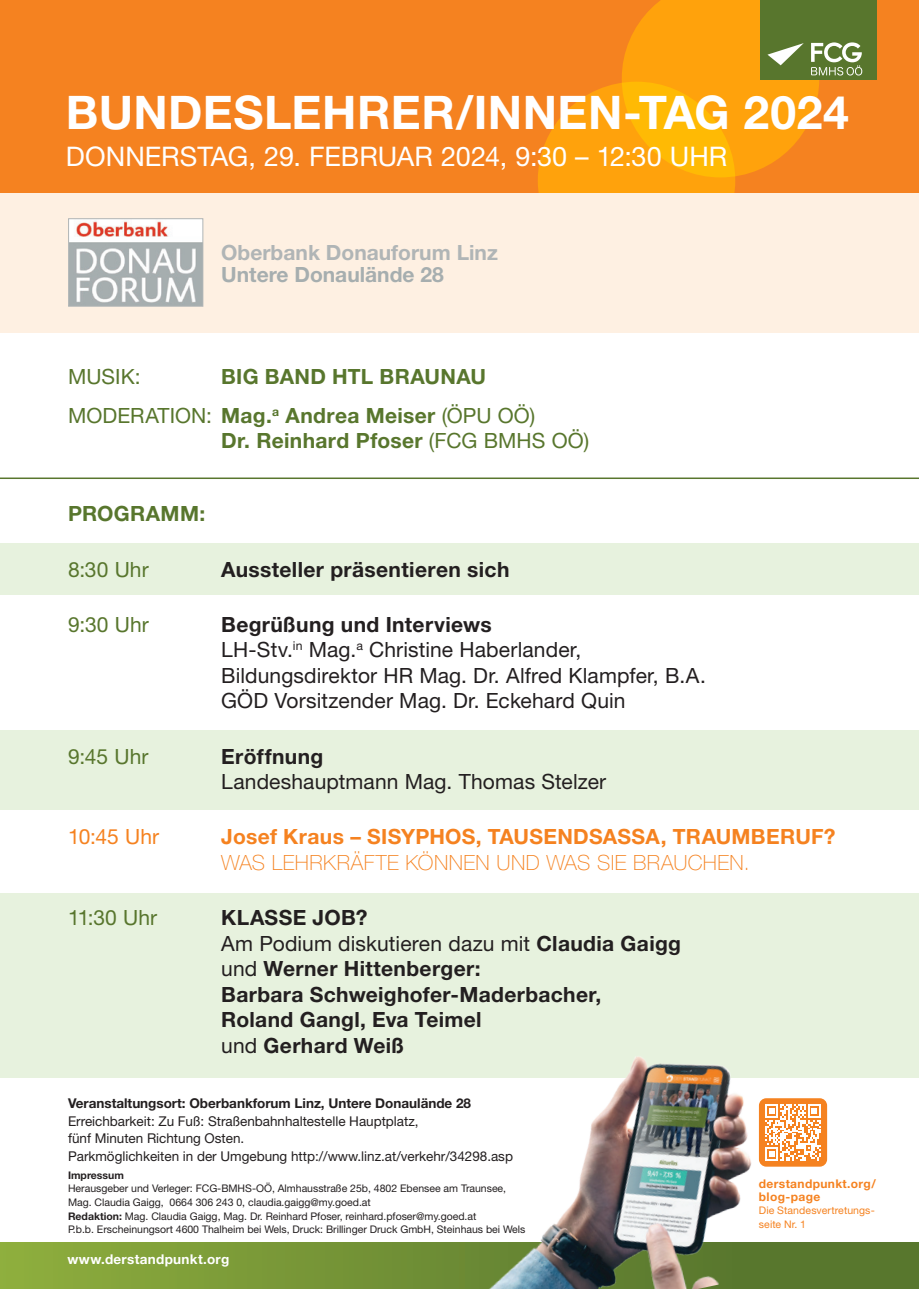
<style>
.page{position:relative;width:919px;height:1289px;background:#fff}
.page>*{position:absolute;margin:0;border:0;box-sizing:border-box;transform-origin:0 0}
.t1{font:700 46.35px "Helvetica Neue LT Pro";letter-spacing:.01em;color:#fff}
.t2{font:27px "Helvetica Neue LT Pro";color:#fff}
.t3{font:700 21px/25.5px "Helvetica Neue LT Pro";letter-spacing:.015em;color:#231f20}
.t4{font:21px/25.5px "Helvetica Neue LT Pro";letter-spacing:.005em;color:#231f20}
.t5{font:700 21px/38.2px "Helvetica Neue LT Pro";letter-spacing:.015em;color:#58762d}
.t6{font:700 21px "Helvetica Neue LT Pro";letter-spacing:.015em;color:#f58220}
.t7{font:100 21px "Helvetica Neue LT Pro";letter-spacing:.02em;color:#f58220}
.t8{font:21px "Helvetica Neue LT Pro";letter-spacing:.005em;color:#58762d}
.t9{font:700 21px "Helvetica Neue LT Pro";color:#b0b5b6}
.t10{font:700 21px "Helvetica Neue LT Pro";color:#a6aeaf}
.t11{font:21px "Helvetica Neue LT Pro";letter-spacing:.005em;color:#f58220}
.t12{font:13.5px/17.7px "Helvetica Neue LT Pro";color:#231f20}
.t13{font:700 13.5px "Helvetica Neue LT Pro";color:#231f20}
.t14{font:700 13.5px "Helvetica Neue LT Pro";letter-spacing:.02em;color:#fff}
.t15{font:700 12px/12.5px "Helvetica Neue LT Pro";letter-spacing:.03em;color:#f58220}
.t16{font:10.5px/13.5px "Helvetica Neue LT Pro";color:#231f20}
.t17{font:10.5px/13.5px "Helvetica Neue LT Pro";letter-spacing:.01em;color:#f58220}
.t18{font:700 10.5px "Helvetica Neue LT Pro";color:#231f20}
.s1{font-weight:400}
.s2{font-weight:700}
</style>
<div class="page">
<svg style="left:0;top:1242px;width:918px;height:46px;background:#789837"></svg>
<div style="left:0;top:193px;width:918px;height:139px;background:#fef0e2"></div>
<div style="left:0;top:543px;width:918px;height:52px;background:#e7f2de"></div>
<div style="left:0;top:730px;width:918px;height:79px;background:#e7f2de"></div>
<div style="left:0;top:893px;width:918px;height:184px;background:#e7f2de"></div>
<div style="left:0;top:0;width:918px;height:192px;background:#f58220"></div>
<div style="left:760px;top:0;width:116px;height:79px;background:#58762d"></div>
<svg style="left:538px;top:0;width:324px;height:192px"></svg>
<svg style="left:68px;top:218px;width:136px;height:89px;background:#cac7c6"></svg>
<hr style="left:0;top:477px;width:918px;height:2px;background:#58762d">
<img style="left:433px;top:1057px;width:417px;height:231px">
<div style="left:758px;top:1098px;width:69px;height:68px;background:#f58220;border-radius:7px"></div>
<svg style="left:765px;top:1104px;width:56px;height:56px"></svg>
<h1 class="t1" style="left:66px;top:84px;width:784px">BUNDESLEHRER/INNEN-TAG 2024</h1>
<h2 class="t2" style="left:66px;top:141px;width:663px">DONNERSTAG, 29. FEBRUAR 2024, 9:30 – 12:30 UHR</h2>
<h3 class="t9" style="left:221px;top:239px;width:278px">Oberbank Donauforum Linz</h3>
<h3 class="t10" style="left:221px;top:262px;width:224px">Untere Donaulände 28</h3>
<h3 class="t8" style="left:68px;top:364px;width:74px">MUSIK:</h3>
<h3 class="t5" style="left:68px;top:357px;width:468px;text-indent:153px">BIG BAND HTL BRAUNAU<br><span class="s1">MODERATION:</span> Mag.<sup>a</sup> Andrea Meiser <span class="s1">(ÖPU OÖ)</span></h3>
<h3 class="t5" style="left:221px;top:421px;width:369px">Dr. Reinhard Pfoser <span class="s1">(FCG BMHS OÖ)</span></h3>
<h3 class="t5" style="left:68px;top:494px;width:139px">PROGRAMM:</h3>
<h3 class="t8" style="left:68px;top:556px;width:82px">8:30 Uhr</h3>
<h3 class="t3" style="left:221px;top:556px;width:290px">Aussteller präsentieren sich</h3>
<h3 class="t8" style="left:68px;top:612px;width:82px">9:30 Uhr</h3>
<h3 class="t4" style="left:221px;top:611px;width:486px"><span class="s2">Begrüßung und Interviews<br></span>LH-Stv.<sup>in</sup> Mag.<sup>a</sup> Christine Haberlander, Bildungsdirektor HR Mag. Dr. Alfred Klampfer, B.A.<br>GÖD Vorsitzender Mag. Dr. Eckehard Quin</h3>
<h3 class="t8" style="left:68px;top:743px;width:82px">9:45 Uhr</h3>
<h3 class="t3" style="left:221px;top:743px;width:103px">Eröffnung</h3>
<h3 class="t4" style="left:221px;top:768px;width:386px">Landeshauptmann Mag. Thomas Stelzer</h3>
<h3 class="t11" style="left:68px;top:824px;width:93px">10:45 Uhr</h3>
<h3 class="t6" style="left:221px;top:824px;width:616px">Josef Kraus – SISYPHOS, TAUSENDSASSA, TRAUMBERUF?</h3>
<h3 class="t7" style="left:221px;top:850px;width:530px">WAS LEHRKRÄFTE KÖNNEN UND WAS SIE BRAUCHEN.</h3>
<h3 class="t8" style="left:68px;top:905px;width:91px">11:30 Uhr</h3>
<h3 class="t3" style="left:221px;top:904px;width:461px">KLASSE JOB?<br><span class="s1">Am Podium diskutieren dazu mit</span> Claudia Gaigg <span class="s1">und</span> Werner Hittenberger:<br>Barbara Schweighofer-Maderbacher,<br>Roland Gangl, Eva Teimel<br><span class="s1">und</span> Gerhard Weiß</h3>
<p class="t13" style="left:68px;top:1094px;width:404px">Veranstaltungsort: Oberbankforum Linz, Untere Donaulände 28</p>
<p class="t12" style="left:68px;top:1111px;width:446px">Erreichbarkeit: Zu Fuß: Straßenbahnhaltestelle Hauptplatz,<br>fünf Minuten Richtung Osten.<br>Parkmöglichkeiten in der Umgebung http://www.linz.at/verkehr/34298.asp</p>
<p class="t18" style="left:68px;top:1168px;width:57px">Impressum</p>
<p class="t16" style="left:68px;top:1181px;width:459px">Herausgeber und Verleger: FCG-BMHS-OÖ, Almhausstraße 25b, 4802 Ebensee am Traunsee, Mag. Claudia Gaigg, 0664 306 243 0, claudia.gaigg@my.goed.at<br><span class="s2">Redaktion:</span> Mag. Claudia Gaigg, Mag. Dr. Reinhard Pfoser, reinhard.pfoser@my.goed.at<br>P.b.b. Erscheinungsort 4600 Thalheim bei Wels, Druck: Brillinger Druck GmbH, Steinhaus bei Wels</p>
<p class="t14" style="left:67px;top:1250px;width:163px">www.derstandpunkt.org</p>
<p class="t15" style="left:758px;top:1177px;width:118px">derstandpunkt.org/ blog-page</p>
<p class="t17" style="left:758px;top:1203px;width:117px">Die Standesvertretungs&shy;seite Nr. 1</p>
</div>
